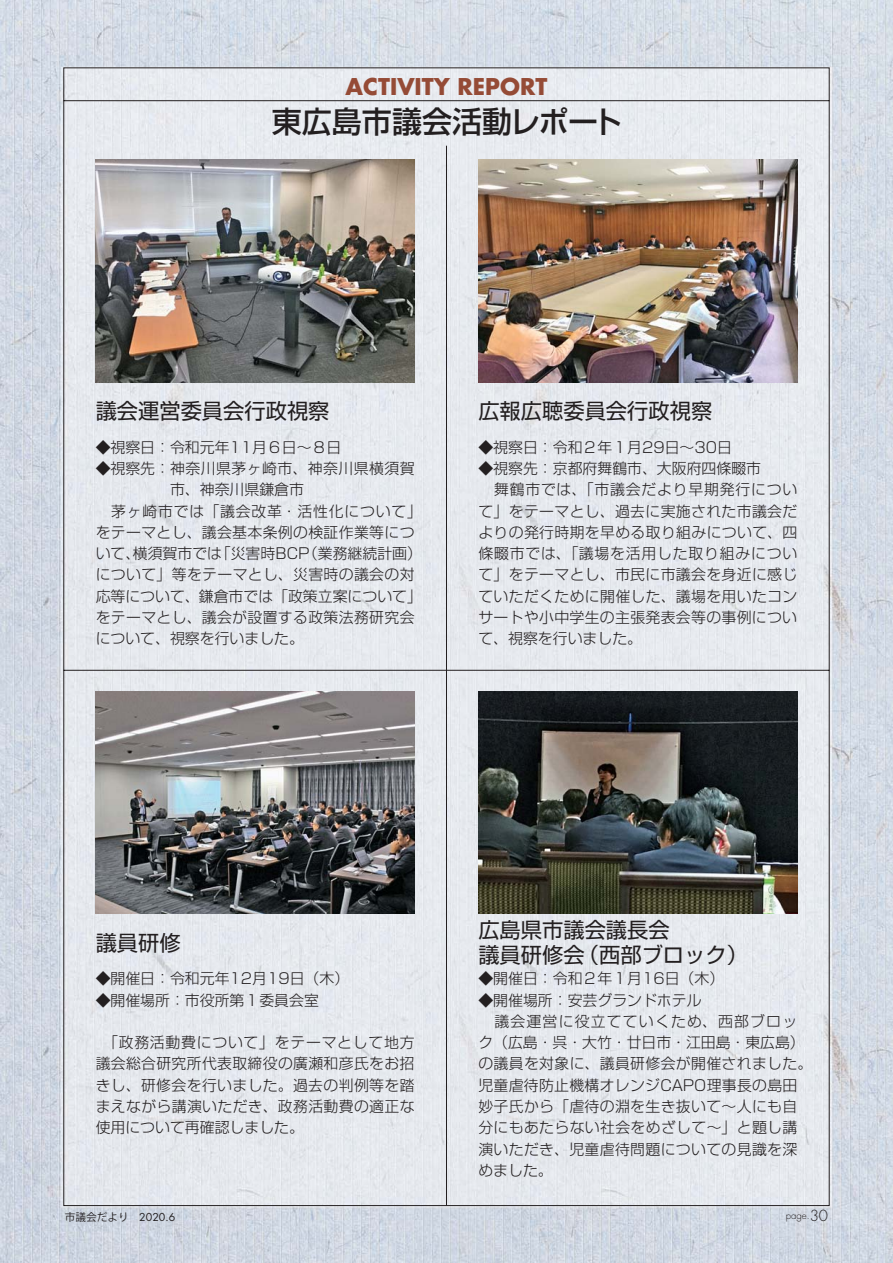
<style>
.page{position:relative;width:893px;height:1263px;background:#fff}
.page>*{position:absolute;margin:0;border:0;box-sizing:border-box;transform-origin:0 0}
.t1{font:30px "Shin Go Pr 6 Medium 90 pv RKSJ H";color:#231f20}
.t2{font:700 22.5px "Futura";color:#954b36}
.t3{font:21.3px/25.5px "Shin Go Pr 6 Regular 90 pv RKSJ H";color:#231f20}
.t4{font:14.85px/21.3px "Shin Go Pr 6 Light 90 pv RKSJ H";letter-spacing:.025em;color:#231f20}
.t5{font:14.85px "Shin Go Pr 6 Light 90 pv RKSJ H";color:#231f20}
.t6{font:14.85px "Shin Go Pr 6 Light 90 pv RKSJ H";letter-spacing:.05em;color:#231f20}
.t7{font:10.65px "Koz Go Pro Regular 90 pv RKSJ H";color:#231f20}
.t8{font:300 9.6px "Futura";color:#231f20}
.s1{font-family:"Futura"}
.s2{font-size:14.85px}
</style>
<div class="page">
<img style="left:0;top:0;width:893px;height:1263px">
<div style="left:63px;top:67px;width:767px;height:1139px;background:#e6e9ee"></div>
<hr style="left:446px;top:146px;width:1px;height:1059px;background:#231f20">
<img style="left:96px;top:159px;width:319px;height:223px">
<img style="left:478px;top:159px;width:319px;height:223px">
<img style="left:96px;top:691px;width:319px;height:223px">
<img style="left:478px;top:691px;width:319px;height:223px">
<h2 class="t2" style="left:346px;top:76px;width:203px">ACTIVITY REPORT</h2>
<h1 class="t1" style="left:272px;top:110px;width:352px">東広島市議会活動レポート</h1>
<h3 class="t3" style="left:96px;top:401px;width:235px">議会運営委員会行政視察</h3>
<p class="t5" style="left:96px;top:442px;width:247px">◆視察日：令和元年11月６日～８日</p>
<p class="t4" style="left:96px;top:460px;width:320px">◆視察先： 神奈川県茅ヶ崎市、神奈川県横須賀</p>
<p class="t5" style="left:170px;top:484px;width:135px">市、神奈川県鎌倉市</p>
<p class="t6" style="left:96px;top:505px;width:328px">　茅ヶ崎市では「議会改革・活性化について」</p>
<p class="t4" style="left:96px;top:524px;width:320px">をテーマとし、議会基本条例の検証作業等につ</p>
<p class="t5" style="left:96px;top:548px;width:328px">いて、横須賀市では「災害時BCP（業務継続計画）</p>
<p class="t4" style="left:96px;top:566px;width:320px">について」等をテーマとし、災害時の議会の対</p>
<p class="t5" style="left:96px;top:590px;width:328px">応等について、鎌倉市では「政策立案について」</p>
<p class="t4" style="left:96px;top:609px;width:320px">をテーマとし、議会が設置する政策法務研究会</p>
<p class="t5" style="left:96px;top:633px;width:210px">について、視察を行いました。</p>
<h3 class="t3" style="left:478px;top:401px;width:235px">広報広聴委員会行政視察</h3>
<p class="t5" style="left:478px;top:442px;width:255px">◆視察日：令和２年１月29日～30日</p>
<p class="t4" style="left:478px;top:460px;width:320px">◆視察先：京都府舞鶴市、大阪府四條畷市<br>　舞鶴市では、「市議会だより早期発行について」をテーマとし、過去に実施された市議会だよりの発行時期を早める取り組みについて、四條畷市では、「議場を活用した取り組みについて」をテーマとし、市民に市議会を身近に感じていただくために開催した、議場を用いたコンサートや小中学生の主張発表会等の事例について、視察を行いました。</p>
<h3 class="t3" style="left:96px;top:933px;width:87px">議員研修</h3>
<p class="t5" style="left:96px;top:973px;width:255px">◆開催日：令和元年12月19日（木）</p>
<p class="t5" style="left:96px;top:994px;width:225px">◆開催場所：市役所第１委員会室</p>
<p class="t4" style="left:96px;top:1034px;width:320px;text-align:justify;text-indent:7px">「政務活動費について」をテーマとして地方議会総合研究所代表取締役の廣瀬和彦氏をお招きし、研修会を行いました。過去の判例等を踏まえながら講演いただき、政務活動費の適正な使用について再確認しました。</p>
<h3 class="t3" style="left:478px;top:920px;width:271px">広島県市議会議長会<br>議員研修会（西部ブロック）</h3>
<p class="t5" style="left:478px;top:973px;width:247px">◆開催日：令和２年１月16日（木）</p>
<p class="t4" style="left:478px;top:991px;width:335px">◆開催場所：安芸グランドホテル<br>　議会運営に役立てていくため、西部ブロック（広島・呉・大竹・廿日市・江田島・東広島）の議員を対象に、議員研修会が開催されました。児童虐待防止機構オレンジCAPO理事長の島田妙子氏から「虐待の淵を生き抜いて～人にも自分にもあたらない社会をめざして～」と題し講演いただき、児童虐待問題についての見識を深めました。</p>
<p class="t7" style="left:65px;top:1213px;width:112px">市議会だより　<span class="s1">2020.6</span></p>
<p class="t8" style="left:786px;top:1211px;width:44px">page.<span class="s2">30</span></p>
</div>
